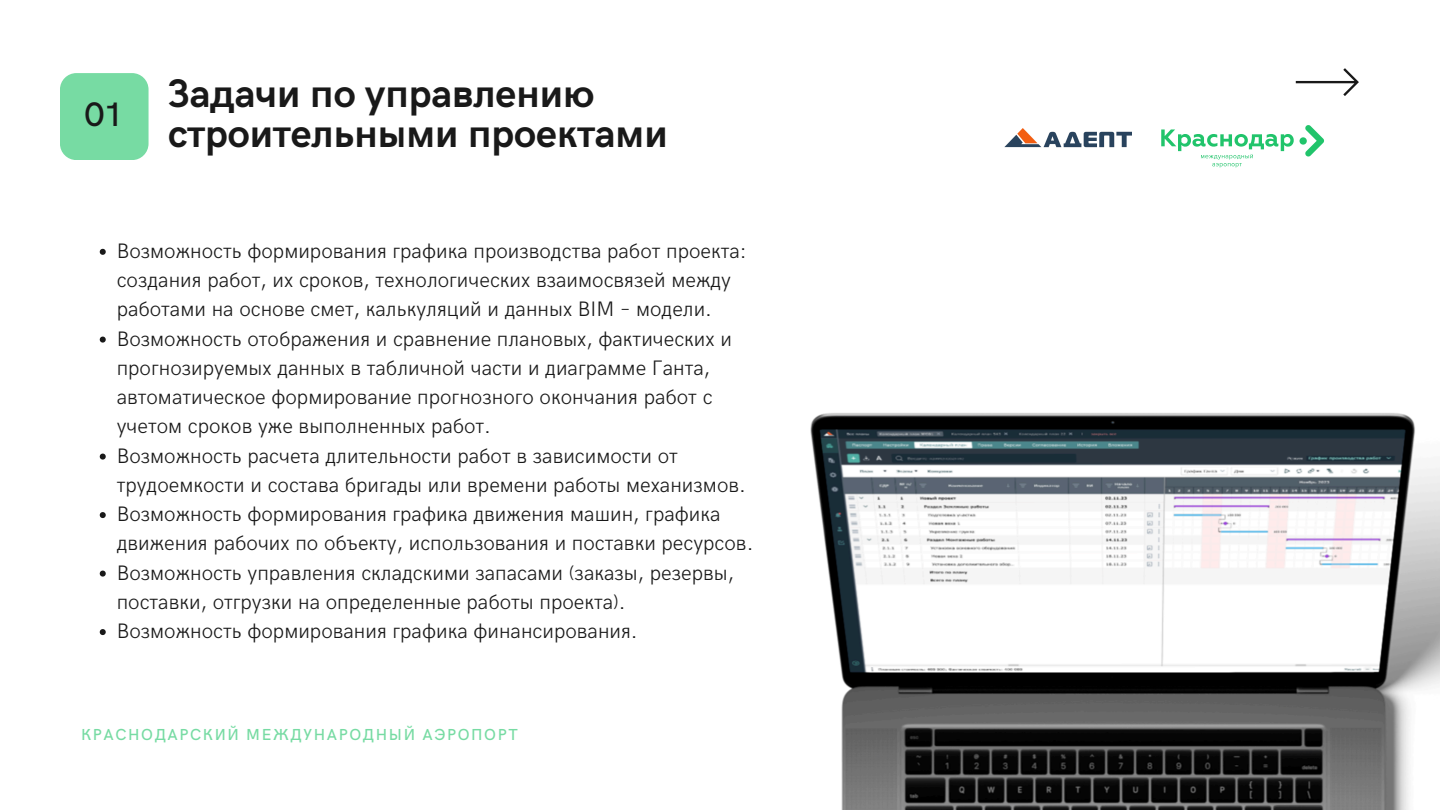
<style>
.page{position:relative;width:1440px;height:810px;background:#fff}
.page>*{position:absolute;margin:0;border:0;box-sizing:border-box;transform-origin:0 0}
.t1{font:700 40px/39.8px "HK Grotesk";color:#191919}
.t2{font:500 34px "HK Grotesk";color:#191919}
.t3{font:300 21px/29.2px "HK Grotesk";color:#191919}
.t4{font:500 16px "HK Grotesk";letter-spacing:.1em;color:#77dba3}
</style>
<div class="page">
<svg style="left:1296px;top:68px;width:63px;height:28px"></svg>
<div style="left:60px;top:73px;width:89px;height:87px;background:#77dba3;border-radius:16px"></div>
<img style="left:810px;top:413px;width:630px;height:397px">
<svg style="left:100px;top:249px;width:6px;height:6px"></svg>
<svg style="left:100px;top:337px;width:6px;height:6px"></svg>
<svg style="left:100px;top:454px;width:6px;height:6px"></svg>
<svg style="left:100px;top:512px;width:6px;height:6px"></svg>
<svg style="left:100px;top:571px;width:6px;height:6px"></svg>
<svg style="left:100px;top:629px;width:6px;height:6px"></svg>
<svg style="left:1161px;top:125px;width:163px;height:43px"></svg>
<img style="left:1005px;top:128px;width:126px;height:20px">
<p class="t2" style="left:85px;top:96px;width:40px">01</p>
<h1 class="t1" style="left:168px;top:75px;width:496px">Задачи по управлению строительны ми проектами</h1>
<p class="t3" style="left:117px;top:237px;width:632px">Возможность форми рования графи ка п роизводства работ п роекта: создания работ, их сроков, технологических взаи мосвязей между работами на основе смет, калькуляци й и данных BIM – модели .</p>
<p class="t3" style="left:117px;top:325px;width:613px">Возможность отображения и сравнение плановых, фактических и п рогнози руемых данных в табличной части и диаграмме Ганта, автоматическое форми рование п рогнозного окончания работ с учетом сроков уже вы полненных работ.</p>
<p class="t3" style="left:117px;top:442px;width:631px">Возможность расчета длительности работ в зависи мости от трудоемкости и состава бри гады или времени работы механизмов.</p>
<p class="t3" style="left:117px;top:500px;width:638px">Возможность форми рования графи ка движения маш и н, графи ка движения рабочих по объекту, использования и поставки ресурсов.</p>
<p class="t3" style="left:117px;top:559px;width:619px">Возможность уп равления складски ми запасами (заказы , резервы , поставки , отгрузки на оп ределенные работы п роекта).</p>
<p class="t3" style="left:117px;top:617px;width:523px">Возможность форми рования графи ка фи нанси рования.</p>
<p class="t4" style="left:81px;top:726px;width:438px">КРАСНОДАРСКИЙ МЕЖДУНАРОДНЫЙ АЭРОПОРТ</p>
</div>
